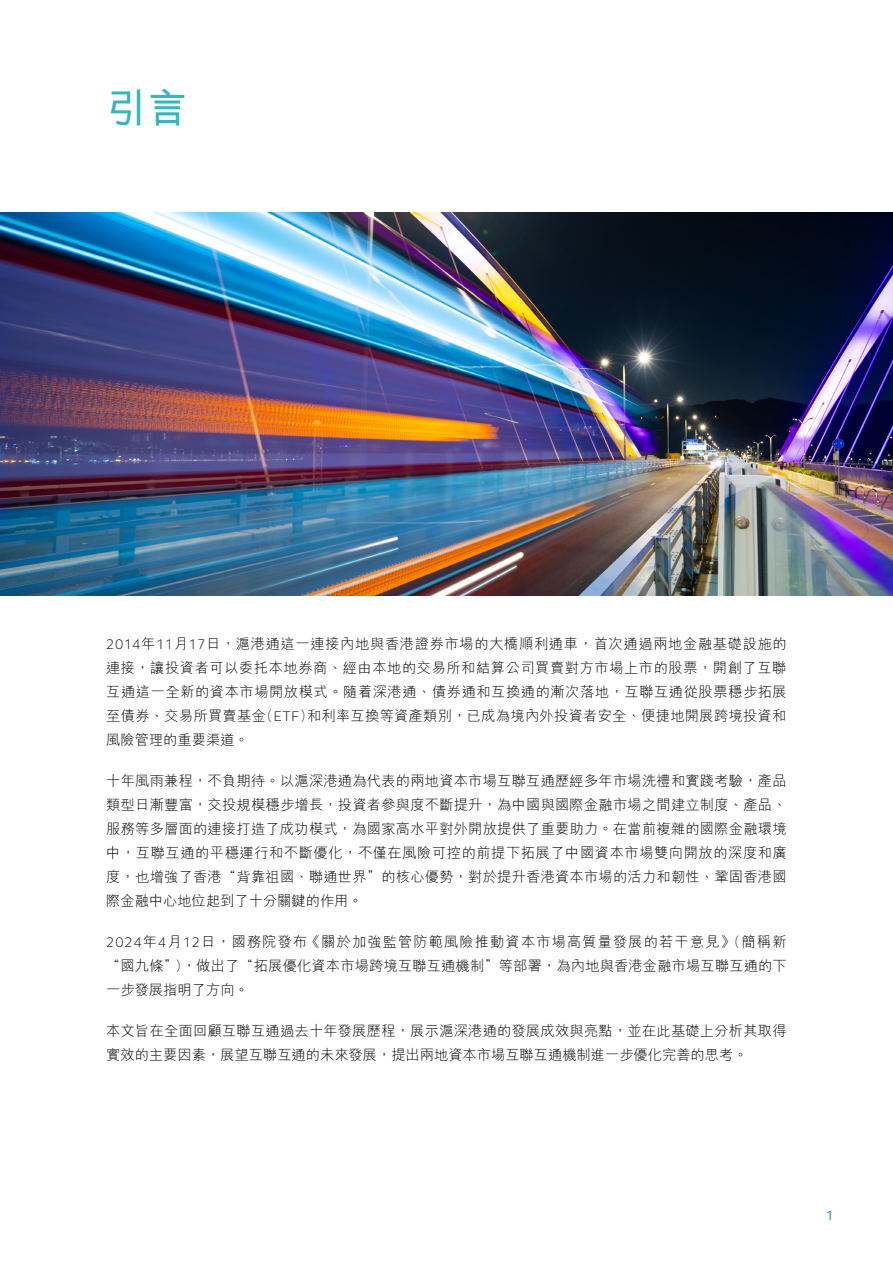
<style>
.page{position:relative;width:893px;height:1263px;background:#fff}
.page>*{position:absolute;margin:0;border:0;box-sizing:border-box;transform-origin:0 0}
.t1{font:700 40.5px "M Hei HK";color:#31b7bc}
.t2{font:300 14.25px/24px "M Hei HK";letter-spacing:.01em;color:#000;text-align:justify}
.t3{font:13.5px "FS Elliot Pro";color:#1f8ca5}
.s1{font-family:"FS Elliot Pro"}
</style>
<div class="page">
<img style="left:0;top:213px;width:893px;height:382px">
<h1 class="t1" style="left:106px;top:78px;width:82px">引言</h1>
<p class="t2" style="left:106px;top:631px;width:682px"><span class="s1">2014</span>年<span class="s1">11</span>月<span class="s1">17</span>日，滬港通這一連接內地與香港證券市場的大橋順利通車，首次通過兩地金融基礎設施的連接，讓投資者可以委托本地券商、經由本地的交易所和結算公司買賣對方市場上市的股票，開創了互聯互通這一全新的資本市場開放模式。隨着深港通、債券通和互換通的漸次落地，互聯互通從股票穩步拓展至債券、交易所買賣基金(<span class="s1">ETF</span>)和利率互換等資產類別，已成為境內外投資者安全、便捷地開展跨境投資和風險管理的重要渠道。</p>
<p class="t2" style="left:106px;top:768px;width:682px">十年風雨兼程，不負期待。以滬深港通為代表的兩地資本市場互聯互通歷經多年市場洗禮和實踐考驗，產品類型日漸豐富，交投規模穩步增長，投資者參與度不斷提升，為中國與國際金融市場之間建立制度、產品、服務等多層面的連接打造了成功模式，為國家高水平對外開放提供了重要助力。在當前複雜的國際金融環境中，互聯互通的平穩運行和不斷優化，不僅在風險可控的前提下拓展了中國資本市場雙向開放的深度和廣度，也增強了香港“背靠祖國、聯通世界”的核心優勢，對於提升香港資本市場的活力和韌性、鞏固香港國際金融中心地位起到了十分關鍵的作用。</p>
<p class="t2" style="left:106px;top:929px;width:682px"><span class="s1">2024</span>年<span class="s1">4</span>月<span class="s1">12</span>日，國務院發布《關於加強監管防範風險推動資本市場高質量發展的若干意見》(簡稱新“國九條”)，做出了“拓展優化資本市場跨境互聯互通機制”等部署，為內地與香港金融市場互聯互通的下一步發展指明了方向。</p>
<p class="t2" style="left:106px;top:1018px;width:682px">本文旨在全面回顧互聯互通過去十年發展歷程，展示滬深港通的發展成效與亮點，並在此基礎上分析其取得實效的主要因素，展望互聯互通的未來發展，提出兩地資本市場互聯互通機制進一步優化完善的思考。</p>
<p class="t3" style="left:826px;top:1207px;width:9px">1</p>
</div>
